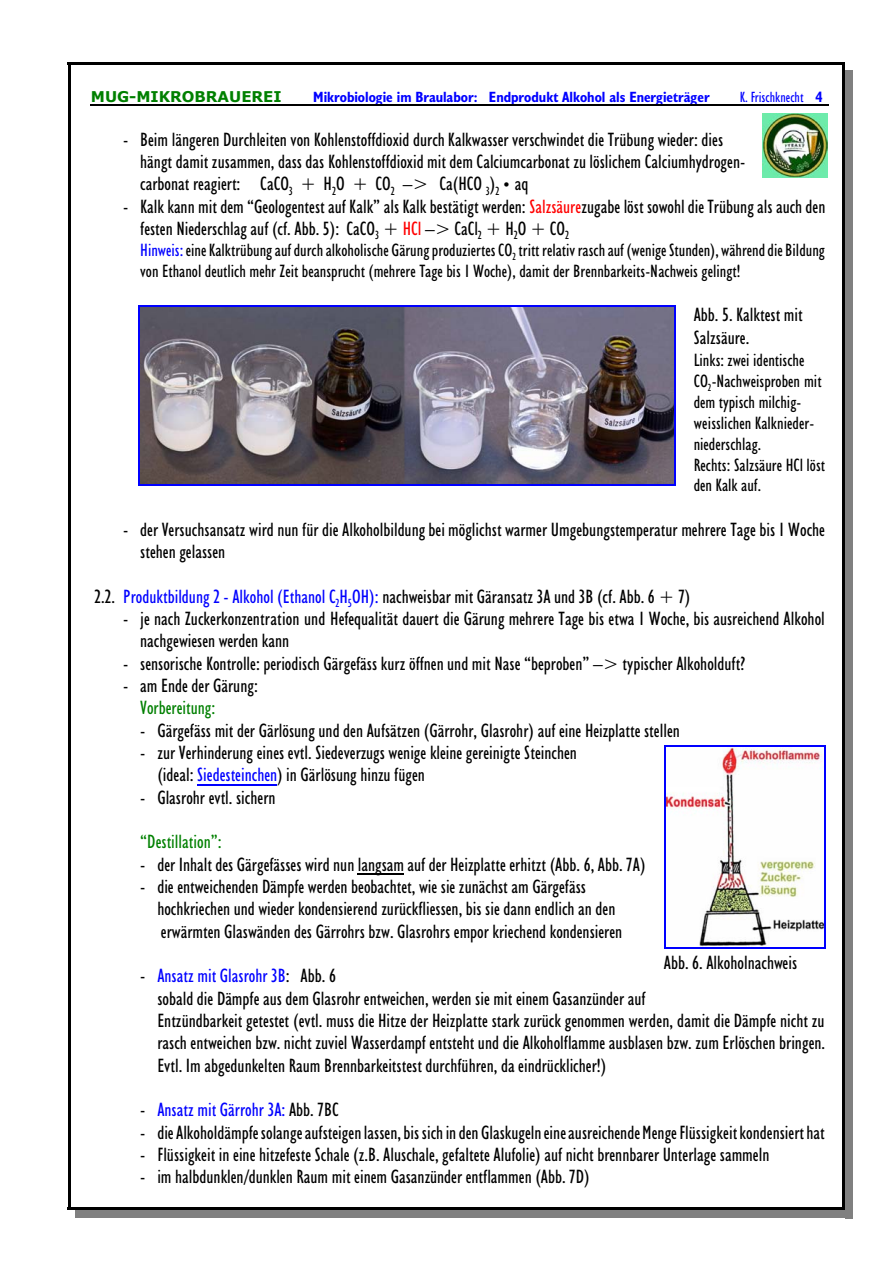
<style>
.page{position:relative;width:893px;height:1263px;background:#fff}
.page>*{position:absolute;margin:0;border:0;box-sizing:border-box;transform-origin:0 0}
.t1{font:condensed 19.5px/22.4px "Humanist 521 BT";color:#000}
.t2{font:italic condensed 19.5px "Humanist 521 BT";color:#008000}
.t3{font:condensed 19.5px "Humanist 521 BT";color:#00f}
.t4{font:condensed 18px/20.9px "Humanist 521 BT";color:#000}
.t5{font:700 condensed 15px "Humanist 521 BT";color:#00f}
.t6{font:700 15px "Verdana";color:#008000}
.t7{font:condensed 15px "Humanist 521 BT";color:#00f}
.s1{font-weight:700}
.s2{font-size:15px}
.s3{color:#f00}
.s4{color:#00f}
.s5{color:#000}
</style>
<div class="page">
<hr style="left:68px;top:62px;width:3px;height:1148px;background:#000">
<hr style="left:842px;top:62px;width:3px;height:1148px;background:#000">
<hr style="left:68px;top:62px;width:777px;height:3px;background:#000">
<hr style="left:68px;top:1207px;width:777px;height:3px;background:#000">
<div style="left:845px;top:70px;width:8px;height:1148px;background:#808080"></div>
<div style="left:76px;top:1210px;width:777px;height:8px;background:#808080"></div>
<hr style="left:90px;top:105px;width:739px;height:1px;background:#000">
<img style="left:140px;top:307px;width:534px;height:177px">
<hr style="left:138px;top:305px;width:2px;height:180px;background:#00f">
<hr style="left:674px;top:305px;width:2px;height:180px;background:#00f">
<hr style="left:138px;top:305px;width:537px;height:2px;background:#00f">
<hr style="left:138px;top:484px;width:537px;height:1px;background:#00f">
<img style="left:665px;top:746px;width:159px;height:201px">
<hr style="left:664px;top:745px;width:1px;height:203px;background:#00f">
<hr style="left:824px;top:745px;width:2px;height:203px;background:#00f">
<hr style="left:664px;top:745px;width:161px;height:1px;background:#00f">
<hr style="left:664px;top:947px;width:161px;height:1px;background:#00f">
<hr style="left:197px;top:784px;width:80px;height:1px;background:#00f">
<hr style="left:358px;top:873px;width:46px;height:1px;background:#000">
<img style="left:762px;top:114px;width:65px;height:64px">
<p class="t6" style="left:91px;top:90px;width:192px">MUG-MIKROBRAUEREI</p>
<p class="t5" style="left:313px;top:90px;width:398px">Mikrobiologie im Braulabor: Endprodukt Alkohol als Energieträger</p>
<p class="t7" style="left:740px;top:90px;width:84px">K. Frischknecht <span class="s1">4</span></p>
<p class="t1" style="left:140px;top:129px;width:607px;text-indent:-17px">- Beim längeren Durchleiten von Kohlenstoffdioxid durch Kalkwasser verschwindet die Trübung wieder: dies hängt damit zusammen, dass das Kohlenstoffdioxid mit dem Calciumcarbonat zu löslichem Calciumhydrogen&shy;carbonat reagiert: CaCO<sub>3</sub> + H<sub>2</sub>O + CO<sub>2</sub> –&gt; Ca(HCO <sub>3</sub>)<sub>2</sub> <span class="s2">•</span> aq</p>
<p class="t1" style="left:140px;top:196px;width:687px;text-indent:-17px">- Kalk kann mit dem “Geologentest auf Kalk” als Kalk bestätigt werden: <span class="s3">Salzsäure</span>zugabe löst sowohl die Trübung als auch den festen Niederschlag auf (cf. Abb. 5): CaCO<sub>3</sub> + <span class="s3">HCl</span> –&gt; CaCl<sub>2</sub> + H<sub>2</sub>O + CO<sub>2</sub></p>
<p class="t4" style="left:140px;top:241px;width:686px"><span class="s4">Hinweis:</span> eine Kalktrübung auf durch alkoholische Gärung produziertes CO<sub>2</sub> tritt relativ rasch auf (wenige Stunden), während die Bildung von Ethanol deutlich mehr Zeit beansprucht (mehrere Tage bis 1 Woche), damit der Brennbarkeits-Nachweis gelingt!</p>
<p class="t1" style="left:694px;top:305px;width:111px">Abb. 5. Kalktest mit<br>Salzsäure.</p>
<p class="t4" style="left:694px;top:351px;width:133px">Links: zwei identische<br>CO<sub>2</sub>-Nachweisproben mit dem typisch milchig&shy;weisslichen Kalknieder&shy;niederschlag.<br>Rechts: Salzsäure HCl löst den Kalk auf.</p>
<p class="t1" style="left:140px;top:520px;width:686px;text-indent:-17px">- der Versuchsansatz wird nun für die Alkoholbildung bei möglichst warmer Umgebungstemperatur mehrere Tage bis 1 Woche stehen gelassen</p>
<p class="t1" style="left:95px;top:586px;width:597px">2.2. <span class="s4">Produktbildung 2 - Alkohol (Ethanol C</span><sub>2</sub><span class="s4">H</span><sub>5</sub><span class="s4">OH):</span> nachweisbar mit Gäransatz 3A und 3B (cf. Abb. 6 + 7)</p>
<p class="t1" style="left:140px;top:609px;width:686px;text-indent:-17px">- je nach Zuckerkonzentration und Hefequalität dauert die Gärung mehrere Tage bis etwa 1 Woche, bis ausreichend Alkohol nachgewiesen werden kann</p>
<p class="t1" style="left:123px;top:653px;width:624px">- sensorische Kontrolle: periodisch Gärgefäss kurz öffnen und mit Nase “beproben” –&gt; typischer Alkoholduft?</p>
<p class="t1" style="left:123px;top:676px;width:136px">- am Ende der Gärung:</p>
<p class="t2" style="left:140px;top:699px;width:77px">Vorbereitung:</p>
<p class="t1" style="left:140px;top:720px;width:541px">- Gärgefäss mit der Gärlösung und den Aufsätzen (Gärrohr, Glasrohr) auf eine Heizplatte stellen</p>
<p class="t1" style="left:157px;top:743px;width:421px;text-indent:-17px">- zur Verhinderung eines evtl. Siedeverzugs wenige kleine gereinigte Steinchen (ideal: <span class="s4">Siedesteinchen</span>) in Gärlösung hinzu fügen</p>
<p class="t1" style="left:140px;top:787px;width:137px">- Glasrohr evtl. sichern</p>
<p class="t2" style="left:140px;top:833px;width:83px">“Destillation”:</p>
<p class="t1" style="left:140px;top:854px;width:507px">- der Inhalt des Gärgefässes wird nun langsam auf der Heizplatte erhitzt (Abb. 6, Abb. 7A)</p>
<p class="t1" style="left:157px;top:877px;width:466px;text-indent:-17px">- die entweichenden Dämpfe werden beobachtet, wie sie zunächst am Gärgefäss hochkriechen und wieder kondensierend zurückfliessen, bis sie dann endlich an den erwärmten Glaswänden des Gärrohrs bzw. Glasrohrs empor kriechend kondensieren</p>
<p class="t1" style="left:157px;top:966px;width:669px;text-indent:-17px">- <span class="s4">Ansatz mit Glasrohr 3B</span>: Abb. 6<br>sobald die Dämpfe aus dem Glasrohr entweichen, werden sie mit einem Gasanzünder auf<br>Entzündbarkeit getestet (evtl. muss die Hitze der Heizplatte stark zurück genommen werden, damit die Dämpfe nicht zu rasch entweichen bzw. nicht zuviel Wasserdampf entsteht und die Alkoholflamme ausblasen bzw. zum Erlöschen bringen.<br>Evtl. Im abgedunkelten Raum Brennbarkeitstest durchführen, da eindrücklicher!)</p>
<p class="t3" style="left:140px;top:1101px;width:200px"><span class="s5">-</span> Ansatz mit Gärrohr 3A: <span class="s5">Abb. 7BC</span></p>
<p class="t1" style="left:140px;top:1122px;width:686px">- die Alkoholdämpfe solange aufsteigen lassen, bis sich in den Glaskugeln eine ausreichende Menge Flüssigkeit kondensiert hat</p>
<p class="t1" style="left:140px;top:1144px;width:631px">- Flüssigkeit in eine hitzefeste Schale (z.B. Aluschale, gefaltete Alufolie) auf nicht brennbarer Unterlage sammeln</p>
<p class="t1" style="left:140px;top:1167px;width:451px">- im halbdunklen/dunklen Raum mit einem Gasanzünder entflammen (Abb. 7D)</p>
<p class="t1" style="left:664px;top:953px;width:135px">Abb. 6. Alkoholnachweis</p>
</div>
